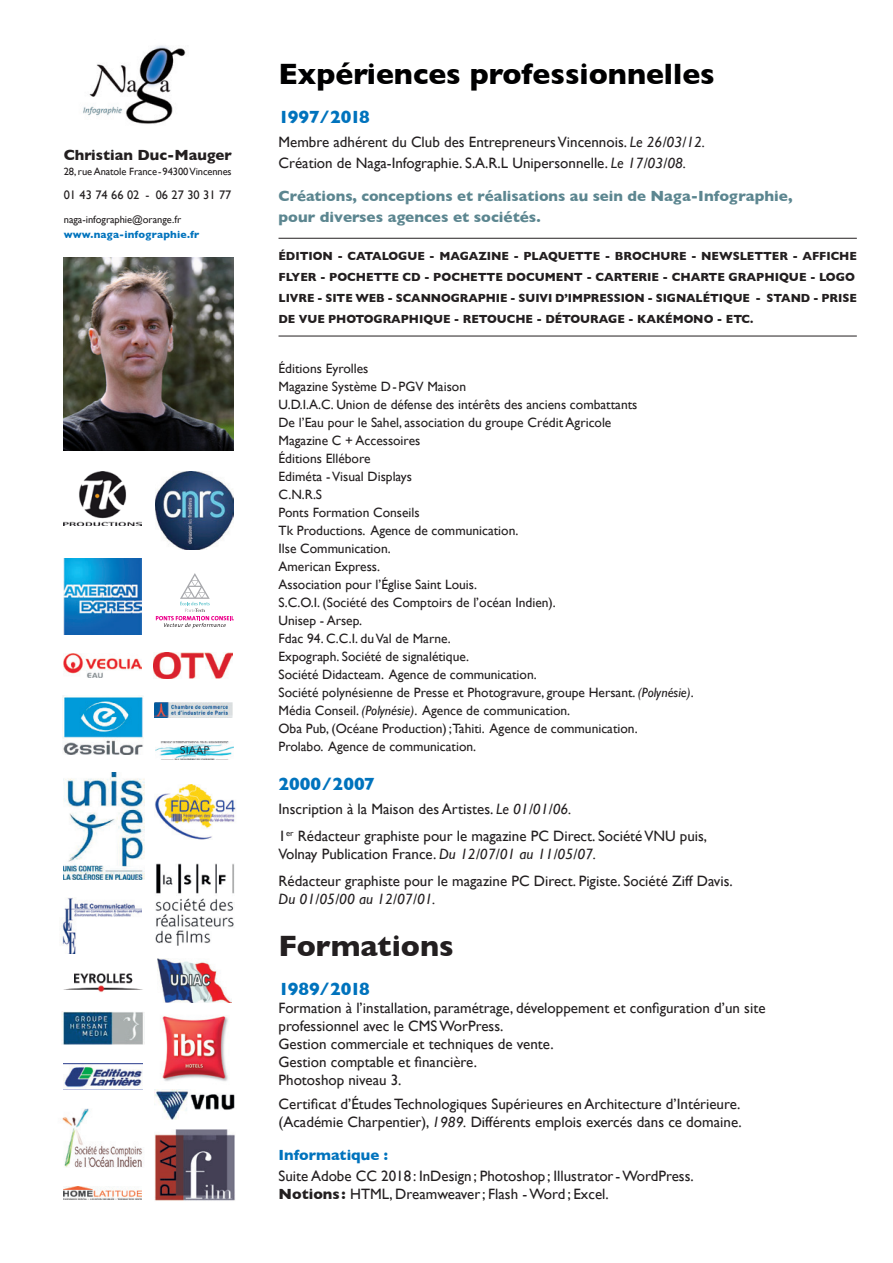
<style>
.page{position:relative;width:893px;height:1263px;background:#fff}
.page>*{position:absolute;margin:0;border:0;box-sizing:border-box;transform-origin:0 0}
.t1{font:700 30px "Gill Sans";color:#000001}
.t2{font:700 30px "Gill Sans";color:#231f20}
.t3{font:700 18px "Gill Sans";letter-spacing:-.035em;color:#0073bd}
.t4{font:700 18px "Gill Sans";color:#0073bd}
.t5{font:15px/18px "Gill Sans";color:#231f20}
.t6{font:700 15px "Gill Sans";color:#5c8690}
.t7{font:italic 15px "Gill Sans";color:#231f20}
.t8{font:700 15px "Gill Sans";color:#231f20}
.t9{font:700 15px "Gill Sans";color:#0073bd}
.t10{font:13.5px "Gill Sans";color:#231f20}
.t11{font:12.3px "Gill Sans";color:#231f20}
.t12{font:700 12px/21px "Gill Sans";color:#231f20;scale:.96 1}
.t13{font:700 12px/21px "Gill Sans";color:#231f20;scale:.95 1}
.t14{font:10.5px "Gill Sans";letter-spacing:-.01em;color:#231f20}
.t15{font:700 10.5px "Gill Sans";letter-spacing:.015em;color:#0073bd}
.s1{font-style:italic}
.s2{font-weight:700}
</style>
<div class="page">
<img style="left:64px;top:258px;width:170px;height:192px">
<hr style="left:279px;top:238px;width:578px;height:1px;background:#231f20">
<hr style="left:279px;top:336px;width:578px;height:1px;background:#231f20">
<img style="left:156px;top:472px;width:78px;height:77px">
<img style="left:63px;top:973px;width:80px;height:19px">
<svg style="left:156px;top:573px;width:78px;height:55px"></svg>
<img style="left:83px;top:45px;width:103px;height:79px">
<img style="left:64px;top:559px;width:78px;height:75px">
<img style="left:154px;top:703px;width:78px;height:14px">
<img style="left:64px;top:1063px;width:78px;height:27px">
<img style="left:62px;top:696px;width:81px;height:58px">
<img style="left:155px;top:784px;width:81px;height:56px">
<img style="left:61px;top:1011px;width:83px;height:33px">
<img style="left:61px;top:898px;width:81px;height:56px">
<img style="left:154px;top:652px;width:79px;height:27px">
<img style="left:62px;top:1109px;width:81px;height:58px">
<img style="left:156px;top:741px;width:78px;height:18px">
<img style="left:155px;top:863px;width:79px;height:82px">
<img style="left:64px;top:472px;width:78px;height:54px">
<img style="left:64px;top:773px;width:80px;height:106px">
<img style="left:64px;top:653px;width:78px;height:24px">
<img style="left:64px;top:1186px;width:78px;height:13px">
<img style="left:162px;top:1016px;width:67px;height:65px">
<img style="left:155px;top:1129px;width:80px;height:72px">
<img style="left:154px;top:1090px;width:81px;height:30px">
<img style="left:158px;top:958px;width:73px;height:44px">
<p class="t8" style="left:64px;top:143px;width:170px">Christian Duc-Mauger</p>
<p class="t14" style="left:64px;top:165px;width:169px">28, rue Anatole France-94300 Vincennes</p>
<p class="t11" style="left:64px;top:188px;width:169px">01 43 74 66 02 - 06 27 30 31 77</p>
<p class="t14" style="left:64px;top:213px;width:119px">naga-infographie@orange.fr</p>
<p class="t15" style="left:64px;top:226px;width:137px">www.naga-infographie.fr</p>
<p class="t1" style="left:279px;top:50px;width:438px">Expériences professionnelles</p>
<p class="t3" style="left:279px;top:103px;width:93px">1997/2018</p>
<p class="t5" style="left:279px;top:133px;width:428px">Membre adhérent du Club des Entrepreneurs Vincennois. <span class="s1">Le 26/03/12.</span></p>
<p class="t5" style="left:279px;top:154px;width:409px">Création de Naga-Infographie. S.A.R.L Unipersonnelle. <span class="s1">Le 17/03/08.</span></p>
<p class="t6" style="left:279px;top:184px;width:516px">Créations, conceptions et réalisations au sein de Naga-Infographie,</p>
<p class="t6" style="left:279px;top:205px;width:264px">pour diverses agences et sociétés.</p>
<p class="t12" style="left:279px;top:245px;width:604px">ÉDITION - CATALOGUE - MAGAZINE - PLAQUETTE - BROCHURE - NEWSLETTER - AFFICHE<br>FLYER - POCHETTE CD - POCHETTE DOCUMENT - CARTERIE - CHARTE GRAPHIQUE - LOGO</p>
<p class="t13" style="left:279px;top:287px;width:610px">LIVRE - SITE WEB - SCANNOGRAPHIE - SUIVI D’IMPRESSION - SIGNALÉTIQUE - STAND - PRISE<br>DE VUE PHOTOGRAPHIQUE - RETOUCHE - DÉTOURAGE - KAKÉMONO - ETC.</p>
<p class="t10" style="left:279px;top:361px;width:91px">Éditions Eyrolles</p>
<p class="t10" style="left:279px;top:379px;width:189px">Magazine Système D-PGV Maison</p>
<p class="t10" style="left:279px;top:397px;width:360px">U.D.I.A.C. Union de défense des intérêts des anciens combattants</p>
<p class="t10" style="left:279px;top:415px;width:334px">De l’Eau pour le Sahel, association du groupe Crédit Agricole</p>
<p class="t10" style="left:279px;top:433px;width:143px">Magazine C + Accessoires</p>
<p class="t10" style="left:279px;top:451px;width:94px">Éditions Ellébore</p>
<p class="t10" style="left:279px;top:469px;width:135px">Ediméta - Visual Displays</p>
<p class="t10" style="left:279px;top:487px;width:45px">C.N.R.S</p>
<p class="t10" style="left:279px;top:505px;width:143px">Ponts Formation Conseils</p>
<p class="t10" style="left:279px;top:523px;width:241px">Tk Productions. Agence de communication.</p>
<p class="t10" style="left:279px;top:541px;width:114px">Ilse Communication.</p>
<p class="t10" style="left:279px;top:559px;width:103px">American Express.</p>
<p class="t10" style="left:279px;top:577px;width:200px">Association pour l’Église Saint Louis.</p>
<p class="t10" style="left:279px;top:595px;width:279px">S.C.O.I. (Société des Comptoirs de l’océan Indien).</p>
<p class="t10" style="left:279px;top:613px;width:85px">Unisep - Arsep.</p>
<p class="t10" style="left:279px;top:631px;width:174px">Fdac 94. C.C.I. du Val de Marne.</p>
<p class="t10" style="left:279px;top:649px;width:192px">Expograph. Société de signalétique.</p>
<p class="t10" style="left:279px;top:667px;width:260px">Société Didacteam. Agence de communication.</p>
<p class="t10" style="left:279px;top:685px;width:417px">Société polynésienne de Presse et Photogravure, groupe Hersant. <span class="s1">(Polynésie)</span>.</p>
<p class="t10" style="left:279px;top:703px;width:293px">Média Conseil. <span class="s1">(Polynésie)</span>. Agence de communication.</p>
<p class="t10" style="left:279px;top:721px;width:361px">Oba Pub, (Océane Production);Tahiti. Agence de communication.</p>
<p class="t10" style="left:279px;top:739px;width:199px">Prolabo. Agence de communication.</p>
<p class="t4" style="left:279px;top:770px;width:98px">2000/2007</p>
<p class="t5" style="left:279px;top:800px;width:294px">Inscription à la Maison des Artistes. <span class="s1">Le 01/01/06.</span></p>
<p class="t5" style="left:279px;top:827px;width:430px">1<sup>er</sup> Rédacteur graphiste pour le magazine PC Direct. Société VNU puis,</p>
<p class="t5" style="left:279px;top:845px;width:319px">Volnay Publication France. <span class="s1">Du 12/07/01 au 11/05/07.</span></p>
<p class="t5" style="left:279px;top:872px;width:456px">Rédacteur graphiste pour le magazine PC Direct. Pigiste. Société Ziff Davis.</p>
<p class="t7" style="left:279px;top:891px;width:159px">Du 01/05/00 au 12/07/01.</p>
<p class="t2" style="left:279px;top:922px;width:177px">Formations</p>
<p class="t3" style="left:279px;top:975px;width:93px">1989/2018</p>
<p class="t5" style="left:279px;top:999px;width:488px">Formation à l’installation, paramétrage, développement et configuration d’un site professionnel avec le CMS WorPress.</p>
<p class="t5" style="left:279px;top:1035px;width:277px">Gestion commerciale et techniques de vente.</p>
<p class="t5" style="left:279px;top:1053px;width:200px">Gestion comptable et financière.</p>
<p class="t5" style="left:279px;top:1071px;width:125px">Photoshop niveau 3.</p>
<p class="t5" style="left:279px;top:1095px;width:463px">Certificat d’Études Technologiques Supérieures en Architecture d’Intérieure.</p>
<p class="t5" style="left:279px;top:1113px;width:465px">(Académie Charpentier), <span class="s1">1989.</span> Différents emplois exercés dans ce domaine.</p>
<p class="t9" style="left:279px;top:1143px;width:111px">Informatique :</p>
<p class="t5" style="left:279px;top:1167px;width:417px">Suite Adobe CC 2018: InDesign; Photoshop; Illustrator- WordPress.<br><span class="s2">Notions :</span> HTML, Dreamweaver; Flash - Word; Excel.</p>
</div>
